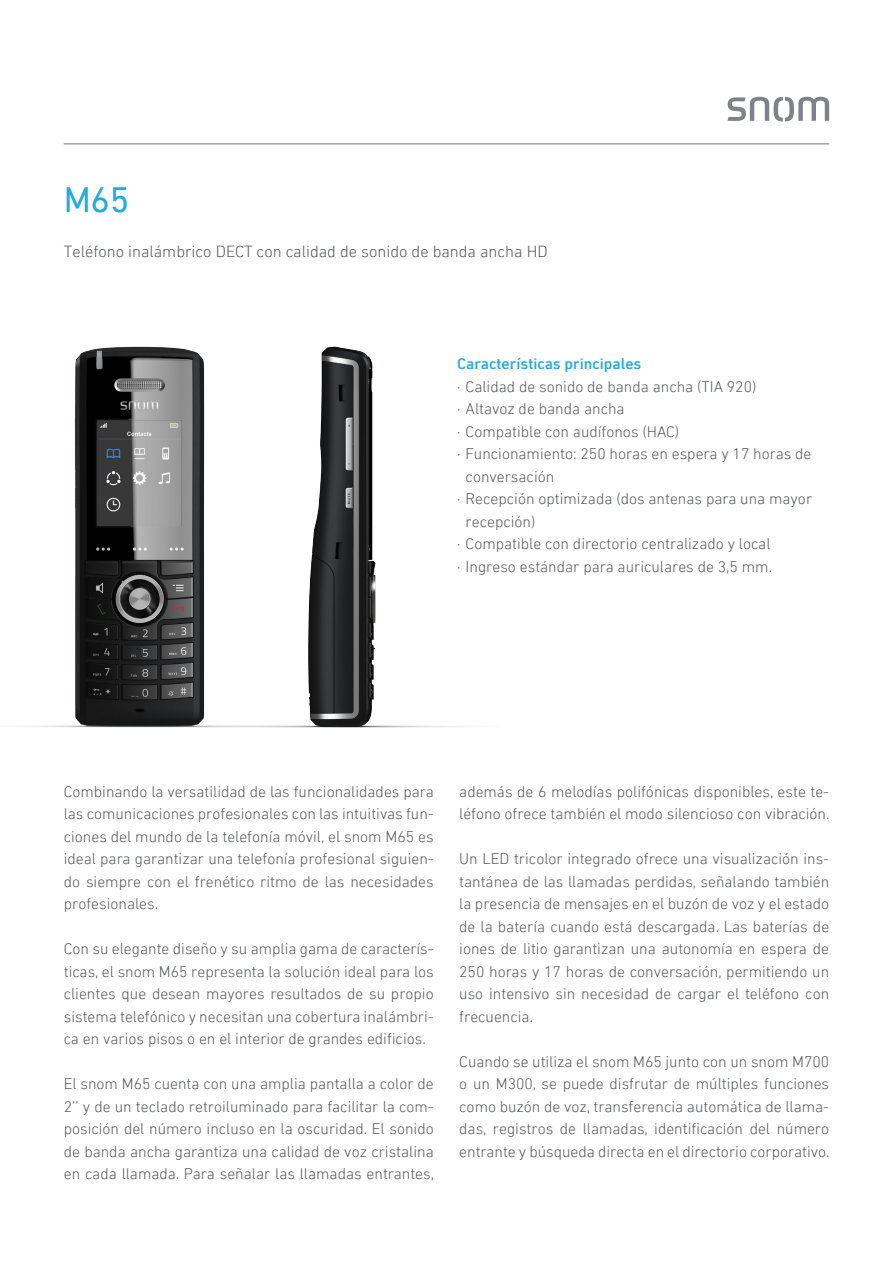
<style>
.page{position:relative;width:893px;height:1263px;background:#fff}
.page>*{position:absolute;margin:0;border:0;box-sizing:border-box;transform-origin:0 0}
.t1{font:36px "DIN Next LT Pro";color:#24aae1}
.t2{font:300 16.5px "DIN Next LT Pro";color:#57585a}
.t3{font:300 15.75px/22.5px "DIN Next LT Pro";color:#57585a;text-align:justify}
.t4{font:500 15.75px "DIN Next LT Pro";color:#24aae1}
</style>
<div class="page">
<img style="left:22px;top:346px;width:123px;height:382px">
<img style="left:145px;top:346px;width:319px;height:382px">
<svg style="left:728px;top:97px;width:101px;height:25px"></svg>
<hr style="left:64px;top:143px;width:765px;height:1px;background:#808285">
<p class="t1" style="left:64px;top:178px;width:67px">M65</p>
<p class="t2" style="left:64px;top:241px;width:485px">Teléfono inalámbrico DECT con calidad de sonido de banda ancha HD</p>
<p class="t4" style="left:457px;top:355px;width:186px">Características principales</p>
<p class="t3" style="left:457px;top:375px;width:301px">· Calidad de sonido de banda ancha (TIA 920)</p>
<p class="t3" style="left:457px;top:397px;width:169px">· Altavoz de banda ancha</p>
<p class="t3" style="left:457px;top:420px;width:224px">· Compatible con audífonos (HAC)</p>
<p class="t3" style="left:457px;top:442px;width:356px">· Funcionamiento: 250 horas en espera y 17 horas de</p>
<p class="t3" style="left:466px;top:465px;width:90px">conversación</p>
<p class="t3" style="left:466px;top:487px;width:348px;text-indent:-9px">· Recepción optimizada (dos antenas para una mayor recepción)</p>
<p class="t3" style="left:457px;top:532px;width:315px">· Compatible con directorio centralizado y local</p>
<p class="t3" style="left:457px;top:555px;width:316px">· Ingreso estándar para auriculares de 3,5 mm.</p>
<p class="t3" style="left:64px;top:780px;width:371px">Combinando la versatilidad de las funcionalidades para las comunicaciones profesionales con las intuitivas fun&shy;ciones del mundo de la telefonía móvil, el snom M65 es ideal para garantizar una telefonía profesional siguien&shy;do siempre con el frenético ritmo de las necesidades profesionales.</p>
<p class="t3" style="left:64px;top:937px;width:371px">Con su elegante diseño y su amplia gama de caracterís&shy;ticas, el snom M65 representa la solución ideal para los clientes que desean mayores resultados de su propio sistema telefónico y necesitan una cobertura inalámbri&shy;ca en varios pisos o en el interior de grandes edificios.</p>
<p class="t3" style="left:64px;top:1072px;width:372px">El snom M65 cuenta con una amplia pantalla a color de 2’’ y de un teclado retroiluminado para facilitar la com&shy;posición del número incluso en la oscuridad. El sonido de banda ancha garantiza una calidad de voz cristalina en cada llamada. Para señalar las llamadas entrantes,</p>
<p class="t3" style="left:459px;top:780px;width:372px">además de 6 melodías polifónicas disponibles, este te&shy;léfono ofrece también el modo silencioso con vibración.</p>
<p class="t3" style="left:459px;top:847px;width:371px">Un LED tricolor integrado ofrece una visualización ins&shy;tantánea de las llamadas perdidas, señalando también la presencia de mensajes en el buzón de voz y el estado de la batería cuando está descargada. Las baterías de iones de litio garantizan una autonomía en espera de 250 horas y 17 horas de conversación, permitiendo un uso intensivo sin necesidad de cargar el teléfono con frecuencia.</p>
<p class="t3" style="left:459px;top:1050px;width:372px">Cuando se utiliza el snom M65 junto con un snom M700 o un M300, se puede disfrutar de múltiples funciones como buzón de voz, transferencia automática de llama&shy;das, registros de llamadas, identificación del número entrante y búsqueda directa en el directorio corporativo.</p>
</div>
